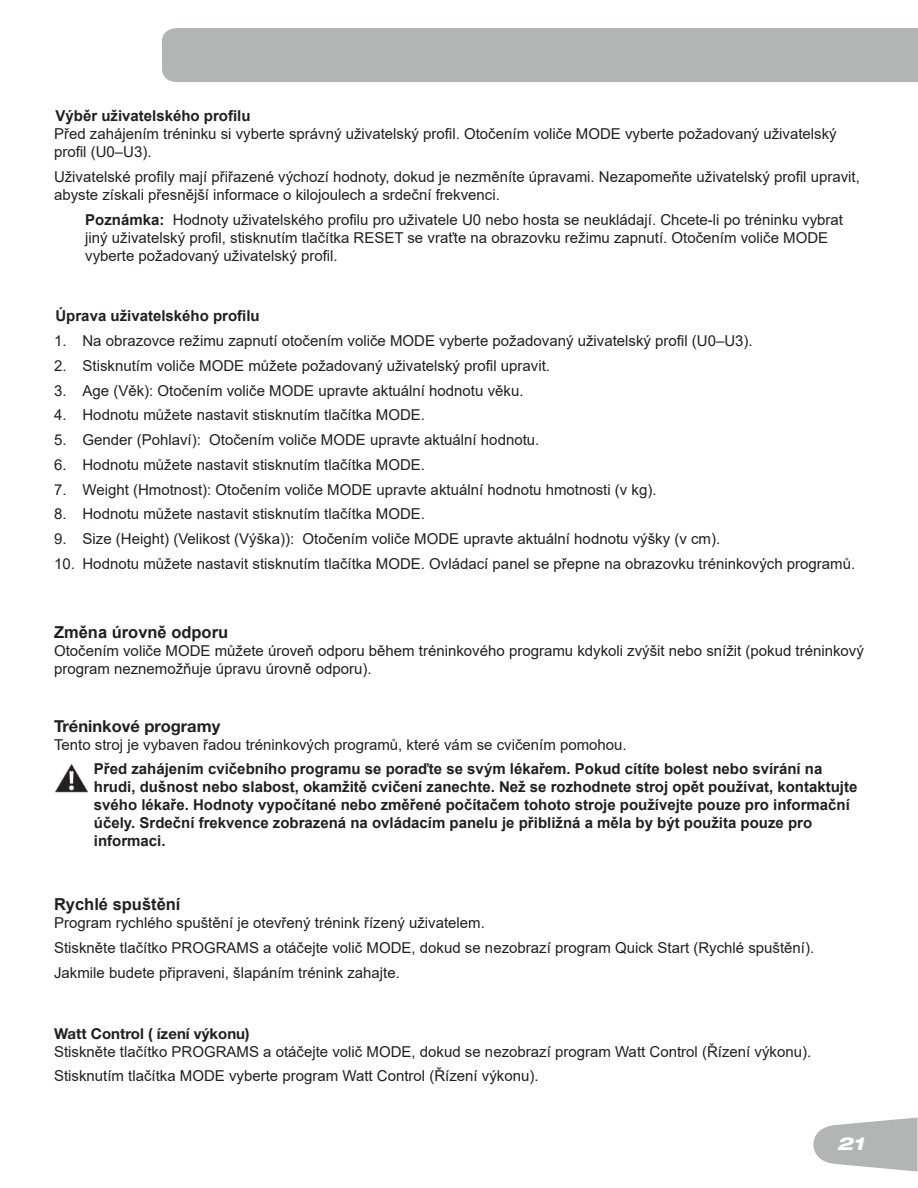
<style>
.page{position:relative;width:918px;height:1188px;background:#fff}
.page>*{position:absolute;margin:0;border:0;box-sizing:border-box;transform-origin:0 0}
.t1{font:italic 800 expanded 18px "Helvetica Neue";color:#fff}
.t2{font:700 16.5px "Arial";color:#231f20}
.t3{font:700 16.5px "Helvetica Neue";color:#231f20}
.t4{font:15px/18px "Arial";color:#231f20}
.t5{font:700 15px/18px "Arial";color:#231f20}
.t6{font:700 15px "Helvetica Neue";color:#231f20}
.s1{font-weight:700}
</style>
<div class="page">
<div style="left:162px;top:28px;width:756px;height:54px;background:#b3b4b4"></div>
<svg style="left:813px;top:1118px;width:105px;height:54px"></svg>
<img style="left:56px;top:765px;width:31px;height:28px">
<p class="t5" style="left:56px;top:107px;width:197px">Výběr uživatelského profilu</p>
<p class="t4" style="left:54px;top:125px;width:784px">Před zahájením tréninku si vyberte správný uživatelský profil. Otočením voliče MODE vyberte požadovaný uživatelský profil (U0–U3).</p>
<p class="t4" style="left:54px;top:167px;width:807px">Uživatelské profily mají přiřazené výchozí hodnoty, dokud je nezměníte úpravami. Nezapomeňte uživatelský profil upravit, abyste získali přesnější informace o kilojoulech a srdeční frekvenci.</p>
<p class="t4" style="left:85px;top:210px;width:759px"><span class="s1">Poznámka:</span> Hodnoty uživatelského profilu pro uživatele U0 nebo hosta se neukládají. Chcete-li po tréninku vybrat jiný uživatelský profil, stisknutím tlačítka RESET se vraťte na obrazovku režimu zapnutí. Otočením voliče MODE vyberte požadovaný uživatelský profil.</p>
<p class="t5" style="left:56px;top:307px;width:206px">Úprava uživatelského profilu</p>
<p class="t4" style="left:54px;top:332px;width:700px">1. Na obrazovce režimu zapnutí otočením voliče MODE vyberte požadovaný uživatelský profil (U0–U3).</p>
<p class="t4" style="left:54px;top:356px;width:498px">2. Stisknutím voliče MODE můžete požadovaný uživatelský profil upravit.</p>
<p class="t4" style="left:54px;top:381px;width:471px">3. Age (Věk): Otočením voliče MODE upravte aktuální hodnotu věku.</p>
<p class="t4" style="left:54px;top:406px;width:373px">4. Hodnotu můžete nastavit stisknutím tlačítka MODE.</p>
<p class="t4" style="left:54px;top:431px;width:487px">5. Gender (Pohlaví): Otočením voliče MODE upravte aktuální hodnotu.</p>
<p class="t4" style="left:54px;top:455px;width:373px">6. Hodnotu můžete nastavit stisknutím tlačítka MODE.</p>
<p class="t4" style="left:54px;top:480px;width:604px">7. Weight (Hmotnost): Otočením voliče MODE upravte aktuální hodnotu hmotnosti (v kg).</p>
<p class="t4" style="left:54px;top:505px;width:373px">8. Hodnotu můžete nastavit stisknutím tlačítka MODE.</p>
<p class="t4" style="left:54px;top:530px;width:668px">9. Size (Height) (Velikost (Výška)): Otočením voliče MODE upravte aktuální hodnotu výšky (v cm).</p>
<p class="t4" style="left:54px;top:554px;width:803px">10. Hodnotu můžete nastavit stisknutím tlačítka MODE. Ovládací panel se přepne na obrazovku tréninkových programů.</p>
<p class="t2" style="left:54px;top:621px;width:176px">Změna úrovně odporu</p>
<p class="t4" style="left:54px;top:642px;width:811px">Otočením voliče MODE můžete úroveň odporu během tréninkového programu kdykoli zvýšit nebo snížit (pokud tréninkový program neznemožňuje úpravu úrovně odporu).</p>
<p class="t3" style="left:54px;top:716px;width:168px">Tréninkové programy</p>
<p class="t4" style="left:54px;top:735px;width:574px">Tento stroj je vybaven řadou tréninkových programů, které vám se cvičením pomohou.</p>
<p class="t5" style="left:94px;top:760px;width:765px">Před zahájením cvičebního programu se poraďte se svým lékařem. Pokud cítíte bolest nebo svírání na hrudi, dušnost nebo slabost, okamžitě cvičení zanechte. Než se rozhodnete stroj opět používat, kontaktujte svého lékaře. Hodnoty vypočítané nebo změřené počítačem tohoto stroje používejte pouze pro informační účely. Srdeční frekvence zobrazená na ovládacím panelu je přibližná a měla by být použita pouze pro informaci.</p>
<p class="t2" style="left:54px;top:893px;width:128px">Rychlé spuštění</p>
<p class="t4" style="left:54px;top:911px;width:762px;line-height:24.8px">Program rychlého spuštění je otevřený trénink řízený uživatelem.<br>Stiskněte tlačítko PROGRAMS a otáčejte volič MODE, dokud se nezobrazí program Quick Start (Rychlé spuštění).<br>Jakmile budete připraveni, šlapáním trénink zahajte.</p>
<p class="t6" style="left:54px;top:1024px;width:197px">Watt Control ( ízení výkonu)</p>
<p class="t4" style="left:54px;top:1039px;width:759px;line-height:24.8px">Stiskněte tlačítko PROGRAMS a otáčejte volič MODE, dokud se nezobrazí program Watt Control (Řízení výkonu).<br>Stisknutím tlačítka MODE vyberte program Watt Control (Řízení výkonu).</p>
<p class="t1" style="left:837px;top:1132px;width:28px">21</p>
</div>
